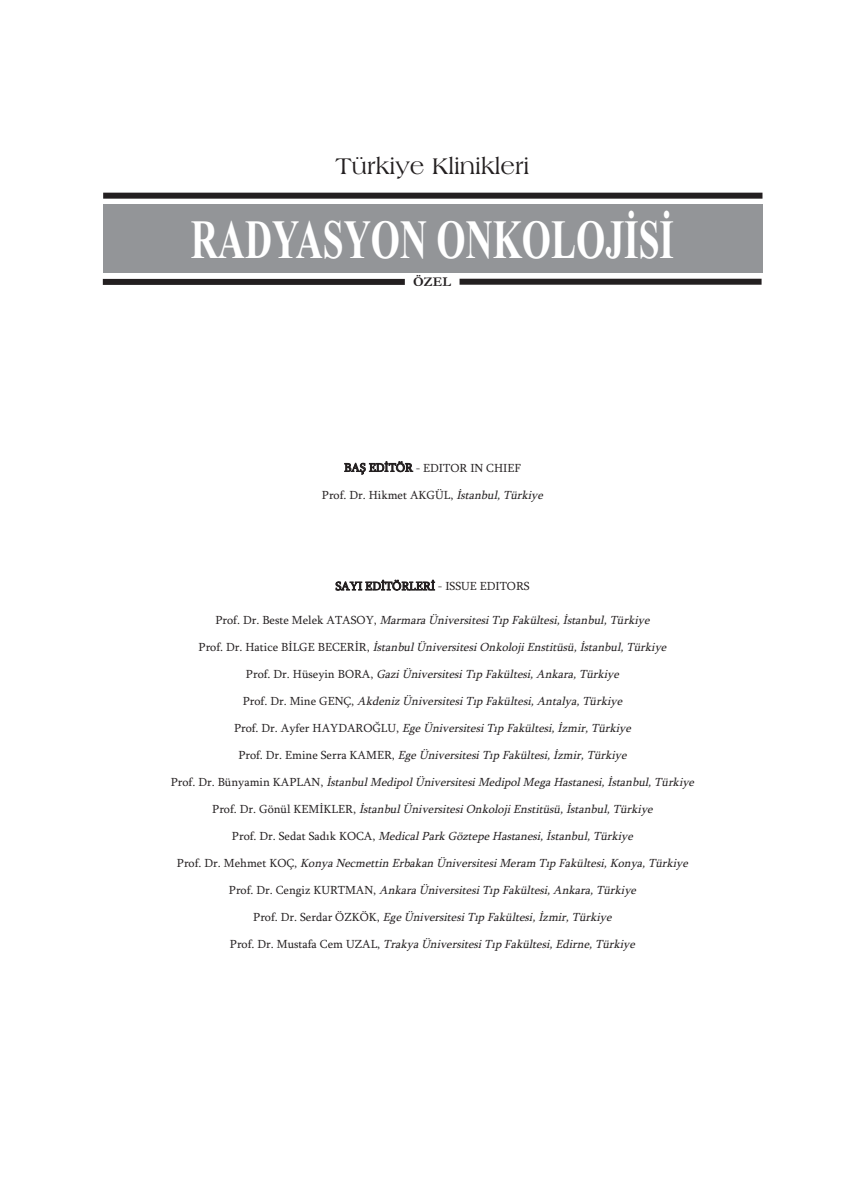
<style>
.page{position:relative;width:865px;height:1197px;background:#fff}
.page>*{position:absolute;margin:0;border:0;box-sizing:border-box;transform-origin:0 0}
.t1{font:700 55.35px "Times New Roman";color:#fff;scale:.68 1}
.t2{font:24px "Americana BT Roman";color:#231f20}
.t3{font:700 13.5px "Garamond";color:#231f20}
.t4{font:italic 12px "Sylfaen";color:#231f20}
.t5{font:12px "Sylfaen";color:#231f20}
.s1{font-style:italic}
.s2{font-style:normal}
</style>
<div class="page">
<div style="left:103px;top:204px;width:659px;height:68px;background:#939598"></div>
<div style="left:103px;top:193px;width:659px;height:6px;background:#231f20"></div>
<div style="left:103px;top:279px;width:302px;height:6px;background:#231f20"></div>
<div style="left:459px;top:279px;width:302px;height:6px;background:#231f20"></div>
<h2 class="t2" style="left:335px;top:152px;width:195px">Türkiye Klinikleri</h2>
<h1 class="t1" style="left:191px;top:207px;width:712px">RADYASYON ONKOLOJİSİ</h1>
<p class="t3" style="left:413px;top:274px;width:39px">ÖZEL</p>
<p class="t5" style="left:344px;top:460px;width:178px">BAŞ EDİTÖR - EDITOR IN CHIEF</p>
<p class="t5" style="left:322px;top:488px;width:226px">Prof. Dr. Hikmet AKGÜL, <span class="s1">İstanbul,Türkiye</span></p>
<p class="t5" style="left:335px;top:579px;width:195px">SAYI EDİTÖRLERİ - ISSUE EDITORS</p>
<p class="t4" style="left:215px;top:612px;width:439px"><span class="s2">P r o f . D r . B e s t e M e l e k A T A S O Y ,</span> Marmara Üniversitesi Tıp Fakültesi, İstanbul, Türkiye</p>
<p class="t4" style="left:199px;top:639px;width:472px"><span class="s2">P r o f . D r . H a t i c e B İ L G E B E C E R İ R ,</span> İstanbul Üniversitesi Onkoloji Enstitüsü, İstanbul, Türkiye</p>
<p class="t4" style="left:246px;top:666px;width:378px"><span class="s2">P r o f . D r . H ü s e y i n B O R A ,</span> Gazi Üniversitesi Tıp Fakültesi, Ankara, Türkiye</p>
<p class="t4" style="left:243px;top:693px;width:384px"><span class="s2">P r o f . D r . M i n e G E N Ç ,</span> Akdeniz Üniversitesi Tıp Fakültesi, Antalya, Türkiye</p>
<p class="t4" style="left:234px;top:720px;width:402px"><span class="s2">P r o f . D r . A y fe r H A Y D A R O Ğ L U ,</span> Ege Üniversitesi Tıp Fakültesi, İzmir, Türkiye</p>
<p class="t4" style="left:238px;top:747px;width:393px"><span class="s2">P r o f. D r . E m i n e S e r r a KA M E R ,</span> Ege Üniversitesi Tıp Fakültesi, İzmir, Türkiye</p>
<p class="t4" style="left:171px;top:774px;width:528px"><span class="s2">P r o f . D r . B ü n y a m i n K A P L A N ,</span> İstanbul Medipol Üniversitesi Medipol Mega Hastanesi, İstanbul, Türkiye</p>
<p class="t4" style="left:212px;top:801px;width:445px"><span class="s2">P r o f . D r . G ö n ü l K E M İ K L E R ,</span> İstanbul Üniversitesi Onkoloji Enstitüsü, İstanbul, Türkiye</p>
<p class="t4" style="left:232px;top:828px;width:406px"><span class="s2">P r o f . D r . S e d a t S a d ı k K O C A ,</span> Medical Park Göztepe Hastanesi, İstanbul, Türkiye</p>
<p class="t4" style="left:177px;top:855px;width:516px"><span class="s2">P r o f . D r . M e h m e t K O Ç ,</span> Konya Necmettin Erbakan Üniversitesi Meram Tıp Fakültesi, Konya, Türkiye</p>
<p class="t4" style="left:229px;top:882px;width:412px"><span class="s2">P r o f . D r . C e n g i z K U R T M A N ,</span> Ankara Üniversitesi Tıp Fakültesi, Ankara, Türkiye</p>
<p class="t4" style="left:253px;top:909px;width:363px"><span class="s2">P r o f . D r . S e r d a r Ö Z K Ö K ,</span> Ege Üniversitesi Tıp Fakültesi, İzmir, Türkiye</p>
<p class="t4" style="left:230px;top:936px;width:410px"><span class="s2">P r o f . D r . M u s t a fa C e m U Z A L ,</span> Trakya Üniversitesi Tıp Fakültesi, Edirne, Türkiye</p>
</div>
